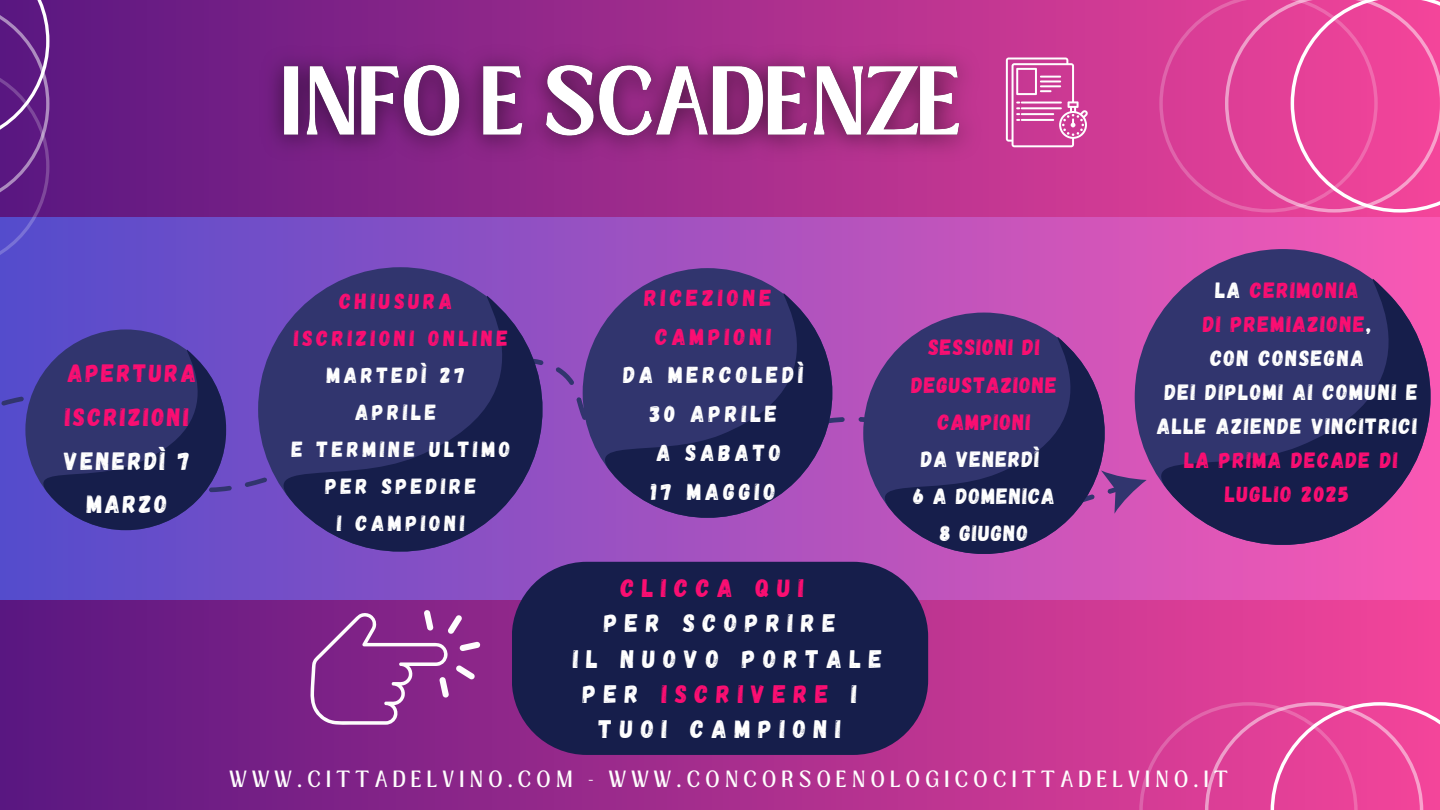
<style>
.page{position:relative;width:1440px;height:810px;background:#fff}
.page>*{position:absolute;margin:0;border:0;box-sizing:border-box;transform-origin:0 0}
.t1{font:25.3px "Gagalin";letter-spacing:.305em;color:#fff}
.t2{font:25.3px "Gagalin";letter-spacing:.305em;color:#fb0e72}
.t3{font:25.1px/43.7px "Gagalin";letter-spacing:.105em;color:#fb0e72;text-align:center}
.t4{font:23.1px/38.9px "Gagalin";letter-spacing:.175em;color:#fff;text-align:center}
.t5{font:22.1px/34px "Gagalin";letter-spacing:.075em;color:#fff;text-align:center}
.t6{font:22.1px/37.2px "Gagalin";letter-spacing:.055em;color:#fb0e72;text-align:center}
.t7{font:21.9px/36.9px "Gagalin";letter-spacing:.17em;color:#fff;text-align:center}
.t8{font:18px "Loubag";letter-spacing:.305em;color:#fefdfd}
.s1{color:#fff}
.s2{color:#fb0e72}
</style>
<div class="page">
<div style="left:0;top:0;width:1440px;height:810px;background:linear-gradient(to right,#591781,#f4459a)"></div>
<div style="left:0;top:218px;width:1440px;height:381px;background:linear-gradient(to right,#534ccc,#f958b3)"></div>
<svg style="left:0;top:0;width:49px;height:271px;background:#653298"></svg>
<svg style="left:1139px;top:702px;width:301px;height:108px;background:#e4499c"></svg>
<svg style="left:1006px;top:58px;width:82px;height:89px;background:#d666ac"></svg>
<svg style="left:1159px;top:0;width:281px;height:213px;background:#e5489b"></svg>
<div style="left:0;top:392px;width:16px;height:100px;background:#554ccc"></div>
<svg style="left:583px;top:256px;width:285px;height:274px;background:#523980"></svg>
<svg style="left:1120px;top:235px;width:320px;height:324px;background:#61397a"></svg>
<svg style="left:16px;top:320px;width:228px;height:220px;background:#3c3887"></svg>
<svg style="left:244px;top:253px;width:339px;height:312px;background:#4c3a88"></svg>
<svg style="left:851px;top:301px;width:288px;height:265px;background:#653c83"></svg>
<svg style="left:310px;top:610px;width:170px;height:115px;background:#913b94"></svg>
<div style="left:512px;top:562px;width:416px;height:193px;background:#161e4b;border-radius:75px"></div>
<img style="left:252px;top:34px;width:748px;height:137px">
<p class="t3" style="left:64px;top:350px;width:134px">APERTURA<br>ISCRIZIONI<br><span class="s1">VENERDÌ 7<br>MARZO</span></p>
<p class="t7" style="left:292px;top:282px;width:220px"><span class="s2">CHIUSURA<br>ISCRIZIONI ONLINE<br></span>MARTEDÌ 27<br>APRILE<br>E TERMINE ULTIMO<br>PER SPEDIRE<br>I CAMPIONI</p>
<p class="t5" style="left:1157px;top:272px;width:262px">LA <span class="s2">CERIMONIA<br>DI PREMIAZIONE</span>,<br>CON CONSEGNA<br>DEI DIPLOMI AI COMUNI E<br>ALLE AZIENDE VINCITRICI<br><span class="s2">LA PRIMA DECADE DI<br>LUGLIO 2025</span></p>
<p class="t4" style="left:624px;top:277px;width:181px"><span class="s2">RICEZIONE<br>CAMPIONI<br></span>DA MERCOLEDÌ<br>30 APRILE<br>A SABATO<br>17 MAGGIO</p>
<p class="t6" style="left:911px;top:328px;width:147px">SESSIONI DI<br>DEGUSTAZIONE<br>CAMPIONI<br><span class="s1">DA VENERDÌ<br>6 A DOMENICA<br>8 GIUGNO</span></p>
<h3 class="t2" style="left:621px;top:572px;width:185px">CLICCA QUI</h3>
<h3 class="t1" style="left:604px;top:607px;width:233px">PER SCOPRIRE</h3>
<h3 class="t1" style="left:573px;top:642px;width:311px">IL NUOVO PORTALE</h3>
<h3 class="t2" style="left:583px;top:678px;width:276px"><span class="s1">PER</span> ISCRIVERE <span class="s1">I</span></h3>
<h3 class="t1" style="left:599px;top:713px;width:244px">TUOI CAMPIONI</h3>
<h3 class="t8" style="left:230px;top:764px;width:999px">WWW.CITTADELVINO.COM - WWW.CONCORSOENOLOGICOCITTADELVINO.IT</h3>
</div>
